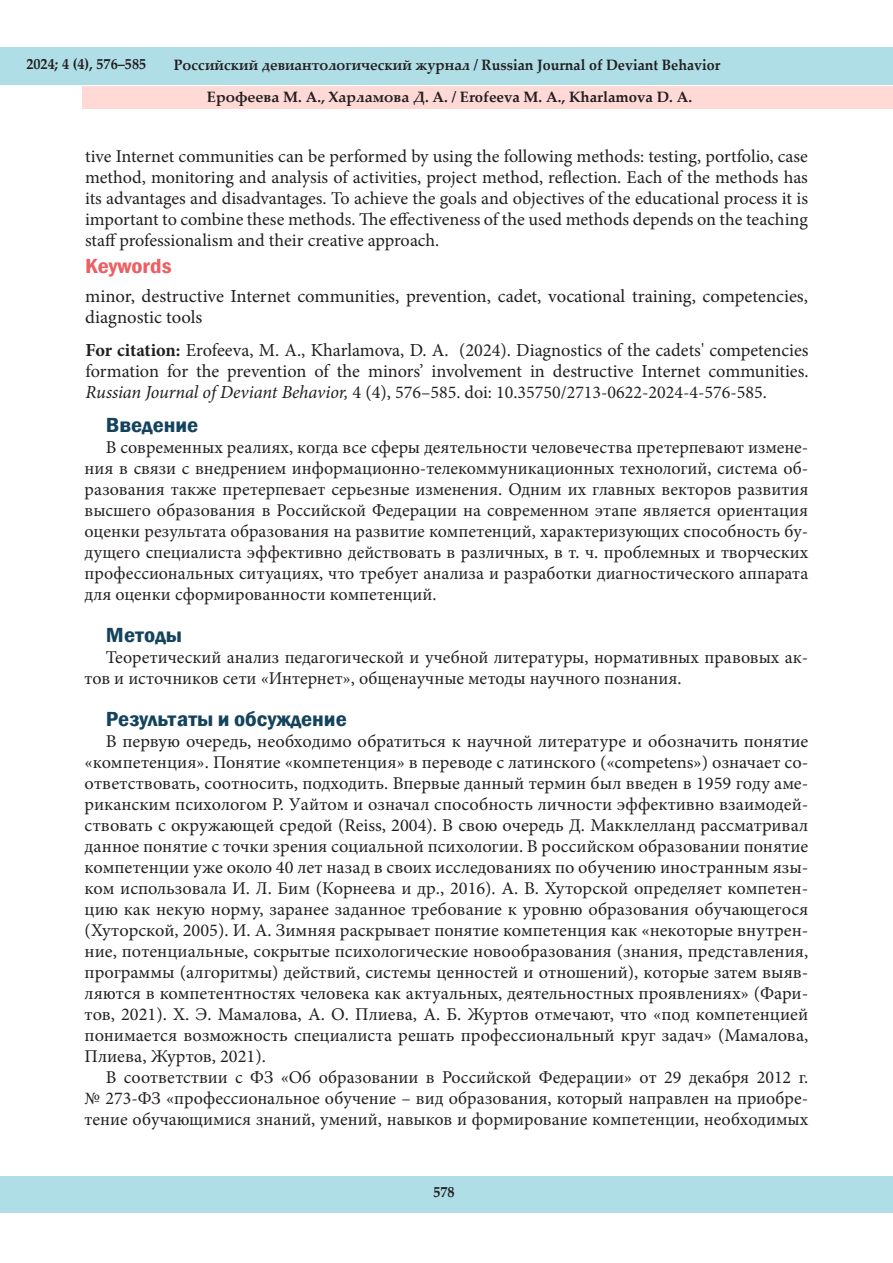
<style>
.page{position:relative;width:893px;height:1263px;background:#fff}
.page>*{position:absolute;margin:0;border:0;box-sizing:border-box;transform-origin:0 0}
.Текст_статьи{font:600 condensed 21px "Franklin Gothic";color:#14435d;scale:1.15 1}
.t1{font:600 condensed 21px "Franklin Gothic";color:#eb6065;scale:1.15 1}
.Для_цитирования_и_ан{font:18.45px/21px "Minion Pro";color:#231f20}
.Текст_статьи-2{font:18.45px/21px "Minion Pro";color:#231f20}
.Текст_статьи-3{font:18px/21px "Minion Pro";color:#231f20;text-align:justify}
.Для_цитирования_и_ан-2{font:18px "Minion Pro";color:#231f20}
.t2{font:700 15px "Palatino Linotype";color:#231f20;scale:.95 1}
.t3{font:700 15px "Palatino Linotype";color:#231f20}
.s1{font-weight:700}
.s2{font-style:italic;font-size:18.45px}
.s3{font-size:18.45px}
</style>
<div class="page">
<div style="left:0;top:48px;width:893px;height:37px;background:#afdee6"></div>
<div style="left:0;top:1176px;width:892px;height:37px;background:#afdee6"></div>
<div style="left:82px;top:87px;width:811px;height:22px;background:#ffd9d5"></div>
<p class="t2" style="left:26px;top:54px;width:128px">2024; 4 (4), 576–585</p>
<p class="t2" style="left:174px;top:54px;width:577px">Российский девиантологический журнал / Russian Journal of Deviant Behavior</p>
<p class="t3" style="left:207px;top:86px;width:487px">Ерофеева М. А., Харламова Д. А. / Erofeeva M. A., Kharlamova D. A.</p>
<p class="Текст_статьи-3" style="left:85px;top:146px;width:724px">tive Internet communities can be performed by using the following methods: testing, portfolio, case method, monitoring and analysis of activities, project method, reflection. Each of the methods has its advantages and disadvantages. To achieve the goals and objectives of the educational process it is important to combine these methods. The effectiveness of the used methods depends on the teaching staff professionalism and their creative approach.</p>
<p class="t1" style="left:85px;top:252px;width:77px">Keywords</p>
<p class="Текст_статьи-2" style="left:85px;top:286px;width:724px">minor, destructive Internet communities, prevention, cadet, vocational training, competencies, diagnostic tools</p>
<p class="Для_цитирования_и_ан" style="left:86px;top:339px;width:724px"><span class="s1">For citation:</span> Erofeeva, M. A., Kharlamova, D. A. (2024). Diagnostics of the cadets' competencies formation for the prevention of the minors’ involvement in destructive Internet communities.</p>
<p class="Для_цитирования_и_ан-2" style="left:86px;top:380px;width:683px"><span class="s2">Russian Journal of Deviant Behavior,</span> <span class="s3">4 (4),</span> 576–585. doi: 10.35750/2713-0622-2024-4-576-585.</p>
<p class="Текст_статьи" style="left:106px;top:411px;width:82px">Введение</p>
<p class="Текст_статьи-3" style="left:85px;top:437px;width:725px;text-indent:21px">В современных реалиях, когда все сферы деятельности человечества претерпевают измене&shy;ния в связи с внедрением информационно-телекоммуникационных технологий, система об&shy;разования также претерпевает серьезные изменения. Одним их главных векторов развития высшего образования в Российской Федерации на современном этапе является ориентация оценки результата образования на развитие компетенций, характеризующих способность бу&shy;дущего специалиста эффективно действовать в различных, в т. ч. проблемных и творческих профессиональных ситуациях, что требует анализа и разработки диагностического аппарата для оценки сформированности компетенций.</p>
<p class="Текст_статьи" style="left:106px;top:621px;width:68px">Методы</p>
<p class="Текст_статьи-3" style="left:85px;top:647px;width:725px;text-indent:21px">Теоретический анализ педагогической и учебной литературы, нормативных правовых ак&shy;тов и источников сети «Интернет», общенаучные методы научного познания.</p>
<p class="Текст_статьи" style="left:106px;top:705px;width:211px">Результаты и обсуждение</p>
<p class="Текст_статьи-3" style="left:85px;top:731px;width:725px;text-indent:21px">В первую очередь, необходимо обратиться к научной литературе и обозначить понятие «компетенция». Понятие «компетенция» в переводе с латинского («competens») означает со&shy;ответствовать, соотносить, подходить. Впервые данный термин был введен в 1959 году аме&shy;риканским психологом Р. Уайтом и означал способность личности эффективно взаимодей&shy;ствовать с окружающей средой (Reiss, 2004). В свою очередь Д. Макклелланд рассматривал данное понятие с точки зрения социальной психологии. В российском образовании понятие компетенции уже около 40 лет назад в своих исследованиях по обучению иностранным язы&shy;ком использовала И. Л. Бим (Корнеева и др., 2016). А. В. Хуторской определяет компетен&shy;цию как некую норму, заранее заданное требование к уровню образования обучающегося (Хуторской, 2005). И. А. Зимняя раскрывает понятие компетенция как «некоторые внутрен&shy;ние, потенциальные, сокрытые психологические новообразования (знания, представления, программы (алгоритмы) действий, системы ценностей и отношений), которые затем выяв&shy;ляются в компетентностях человека как актуальных, деятельностных проявлениях» (Фари&shy;тов, 2021). Х. Э. Мамалова, А. О. Плиева, А. Б. Журтов отмечают, что «под компетенцией понимается возможность специалиста решать профессиональный круг задач» (Мамалова, Плиева, Журтов, 2021).</p>
<p class="Текст_статьи-3" style="left:85px;top:1067px;width:725px;text-indent:21px">В соответствии с ФЗ «Об образовании в Российской Федерации» от 29 декабря 2012 г. № 273-ФЗ «профессиональное обучение – вид образования, который направлен на приобре&shy;тение обучающимися знаний, умений, навыков и формирование компетенции, необходимых</p>
<p class="t2" style="left:433px;top:1181px;width:24px">578</p>
</div>
